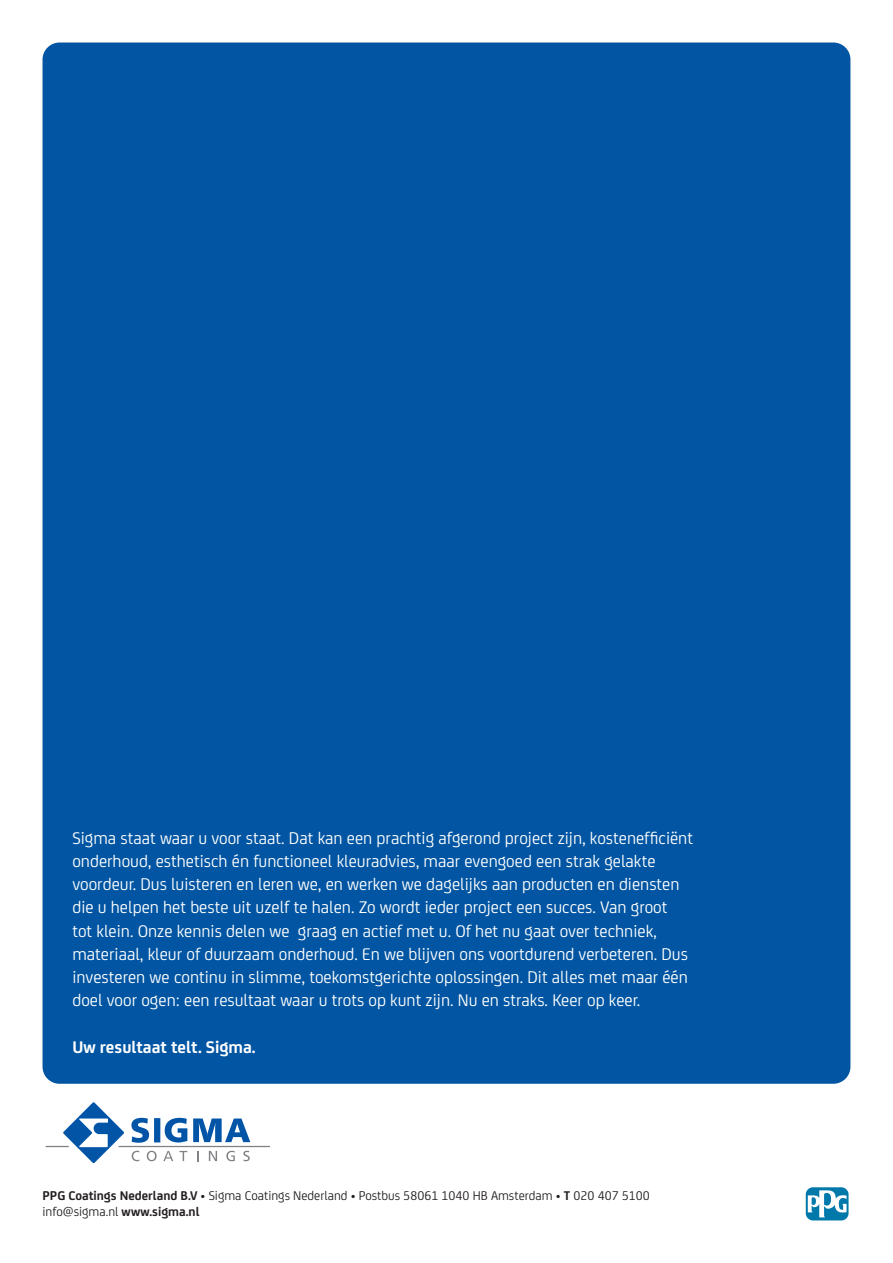
<style>
.page{position:relative;width:893px;height:1263px;background:#fff}
.page>*{position:absolute;margin:0;border:0;box-sizing:border-box;transform-origin:0 0}
.t1{font:18px/23.2px "FS Joey";color:#fff}
.t2{font:700 18px "FS Joey";color:#fff}
.t3{font:13.5px "FS Joey";color:#231f20}
.s1{font-weight:700}
</style>
<div class="page">
<svg style="left:46px;top:1102px;width:224px;height:61px"></svg>
<svg style="left:806px;top:1187px;width:42px;height:33px"></svg>
<svg style="left:808px;top:1189px;width:38px;height:28px"></svg>
<div style="left:43px;top:43px;width:807px;height:1041px;background:#0155a2;border-radius:17px"></div>
<p class="t1" style="left:72px;top:825px;width:622px">Sigma staat waar u voor staat. Dat kan een prachtig afgerond project zijn, kostenefficiënt onderhoud, esthetisch én functioneel kleuradvies, maar evengoed een strak gelakte voordeur. Dus luisteren en leren we, en werken we dagelijks aan producten en diensten die u helpen het beste uit uzelf te halen. Zo wordt ieder project een succes. Van groot<br>tot klein. Onze kennis delen we graag en actief met u. Of het nu gaat over techniek, materiaal, kleur of duurzaam onderhoud. En we blijven ons voortdurend verbeteren. Dus investeren we continu in slimme, toekomstgerichte oplossingen. Dit alles met maar één doel voor ogen: een resultaat waar u trots op kunt zijn. Nu en straks. Keer op keer.</p>
<p class="t2" style="left:72px;top:1033px;width:185px">Uw resultaat telt. Sigma.</p>
<p class="t3" style="left:43px;top:1186px;width:609px"><span class="s1">PPG Coatings Nederland B.V</span> • Sigma Coatings Nederland • Postbus 58061 1040 HB Amsterdam • <span class="s1">T</span> 020 407 5100</p>
<p class="t3" style="left:43px;top:1202px;width:159px">info@sigma.nl <span class="s1">www.sigma.nl</span></p>
</div>
